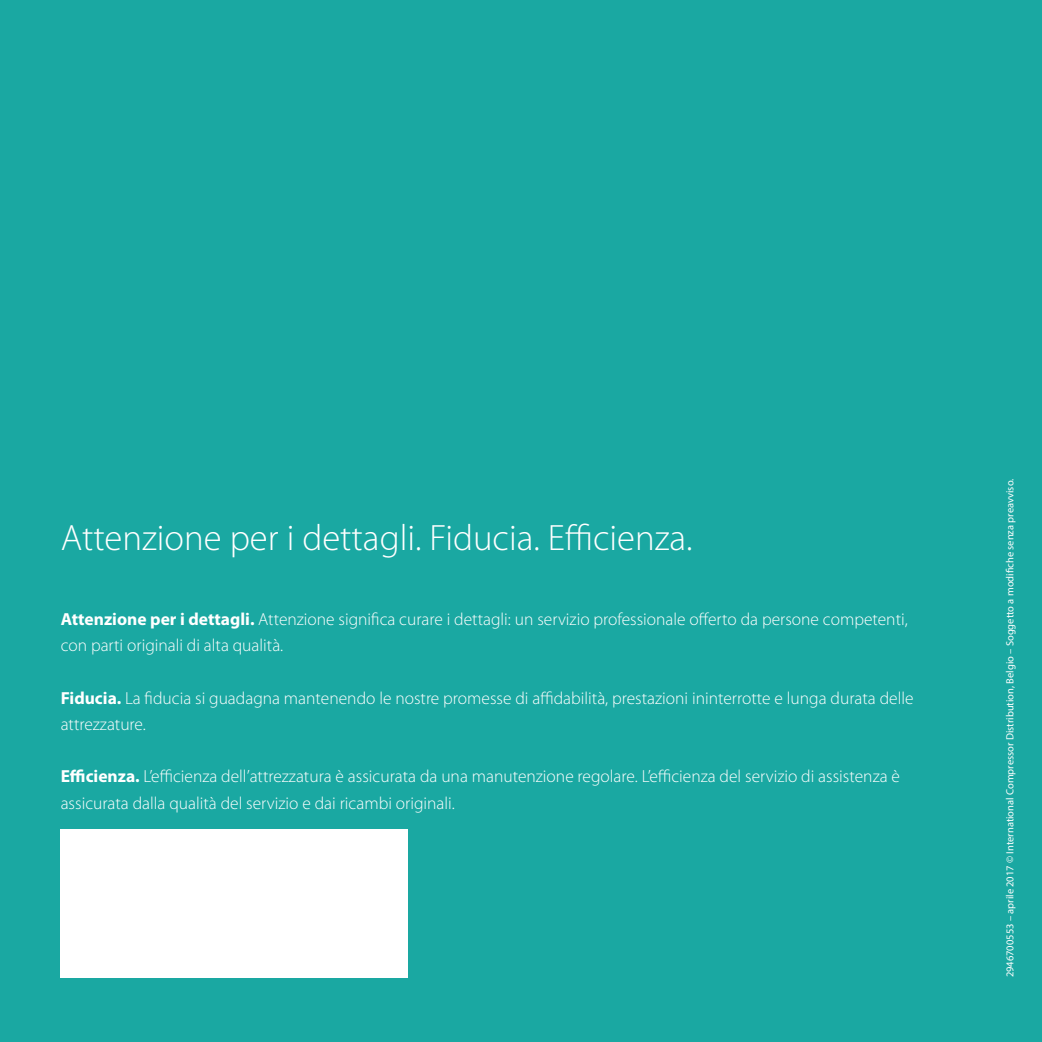
<style>
.page{position:relative;width:1042px;height:1042px;background:#1aa8a2}
.page>*{position:absolute;margin:0;border:0;box-sizing:border-box;transform-origin:0 0}
.t1{font:300 36.75px "Myriad Pro";color:#fff}
.t2{font:300 17.5px/26.2px "Myriad Pro";color:#fff}
.t3{font:10.5px "Myriad Pro";color:#fff}
.s1{font-weight:700}
</style>
<div class="page">
<div style="left:61px;top:828px;width:347px;height:149px;background:#fff"></div>
<h1 class="t1" style="left:61px;top:515px;width:633px">Attenzione per i dettagli. Fiducia. Efficienza.</h1>
<p class="t2" style="left:61px;top:606px;width:848px"><span class="s1">Attenzione per i dettagli.</span> Attenzione significa curare i dettagli: un servizio professionale offerto da persone competenti, con parti originali di alta qualità.</p>
<p class="t2" style="left:61px;top:684px;width:854px"><span class="s1">Fiducia.</span> La fiducia si guadagna mantenendo le nostre promesse di affidabilità, prestazioni ininterrotte e lunga durata delle attrezzature.</p>
<p class="t2" style="left:61px;top:763px;width:841px"><span class="s1">Efficienza.</span> L’efficienza dell’attrezzatura è assicurata da una manutenzione regolare. L’efficienza del servizio di assistenza è assicurata dalla qualità del servizio e dai ricambi originali.</p>
<p class="t3" style="left:1003px;top:977px;width:500px;rotate:-90deg">2946700553 – aprile 2017 © International Compressor Distribution, Belgio – Soggetto a modifiche senza preavviso.</p>
</div>
